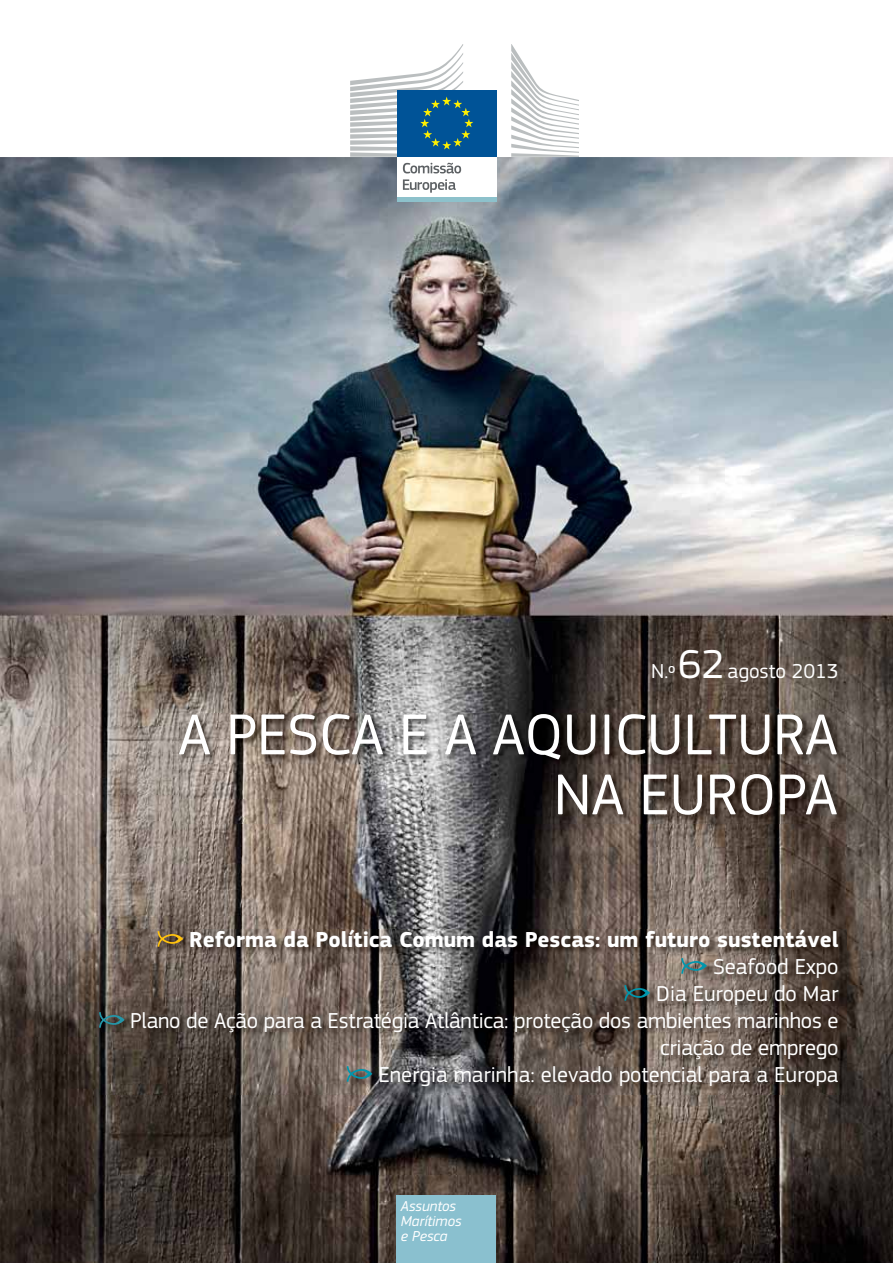
<style>
.page{position:relative;width:893px;height:1263px;background:#fff}
.page>*{position:absolute;margin:0;border:0;box-sizing:border-box;transform-origin:0 0}
.t1{font:60px/60px "PF Square Sans Pro";color:#fff;text-align:right}
.t2{font:22.5px/27px "EC Square Sans Pro";letter-spacing:-.01em;color:#fff;text-align:right}
.t3{font:700 22.5px "EC Square Sans Pro";color:#fff}
.t4{font:21px "EC Square Sans Pro";color:#fff}
.t5{font:italic 15px/15px "EC Square Sans Pro";color:#fff}
.s1{font-family:"PF Square Sans Pro"}
.s2{font-size:42px}
</style>
<div class="page">
<img style="left:0;top:157px;width:893px;height:1106px">
<div style="left:397px;top:1195px;width:99px;height:68px;background:#8ac0cf"></div>
<div style="left:397px;top:155px;width:99px;height:44px;background:#fff"></div>
<div style="left:397px;top:197px;width:99px;height:5px;background:#8dc1cb"></div>
<svg style="left:511px;top:44px;width:67px;height:113px"></svg>
<div style="left:397px;top:91px;width:99px;height:66px;background:#005397"></div>
<svg style="left:350px;top:44px;width:123px;height:113px"></svg>
<svg style="left:403px;top:163px;width:58px;height:10px"></svg>
<svg style="left:403px;top:179px;width:53px;height:14px"></svg>
<img style="left:99px;top:929px;width:748px;height:165px">
<svg style="left:158px;top:931px;width:25px;height:16px"></svg>
<svg style="left:681px;top:958px;width:26px;height:16px"></svg>
<svg style="left:624px;top:985px;width:26px;height:16px"></svg>
<svg style="left:99px;top:1012px;width:26px;height:16px"></svg>
<svg style="left:347px;top:1066px;width:25px;height:16px"></svg>
<img style="left:179px;top:713px;width:666px;height:110px">
<p class="t4" style="left:651px;top:663px;width:189px"><span class="s1">N.º</span> <span class="s2">62</span> agosto 2013</p>
<h1 class="t1" style="left:178px;top:704px;width:661px">A PESCA E A AQUICULTURA<br>NA EUROPA</h1>
<p class="t3" style="left:189px;top:931px;width:651px">Reforma da Política Comum das Pescas: um futuro sustentável</p>
<p class="t2" style="left:130px;top:955px;width:710px">Seafood Expo<br>Dia Europeu do Mar<br>Plano de Ação para a Estratégia Atlântica: proteção dos ambientes marinhos e criação de emprego<br>Energia marinha: elevado potencial para a Europa</p>
<p class="t5" style="left:401px;top:1200px;width:62px">Assuntos<br>Marítimos e Pesca</p>
</div>
